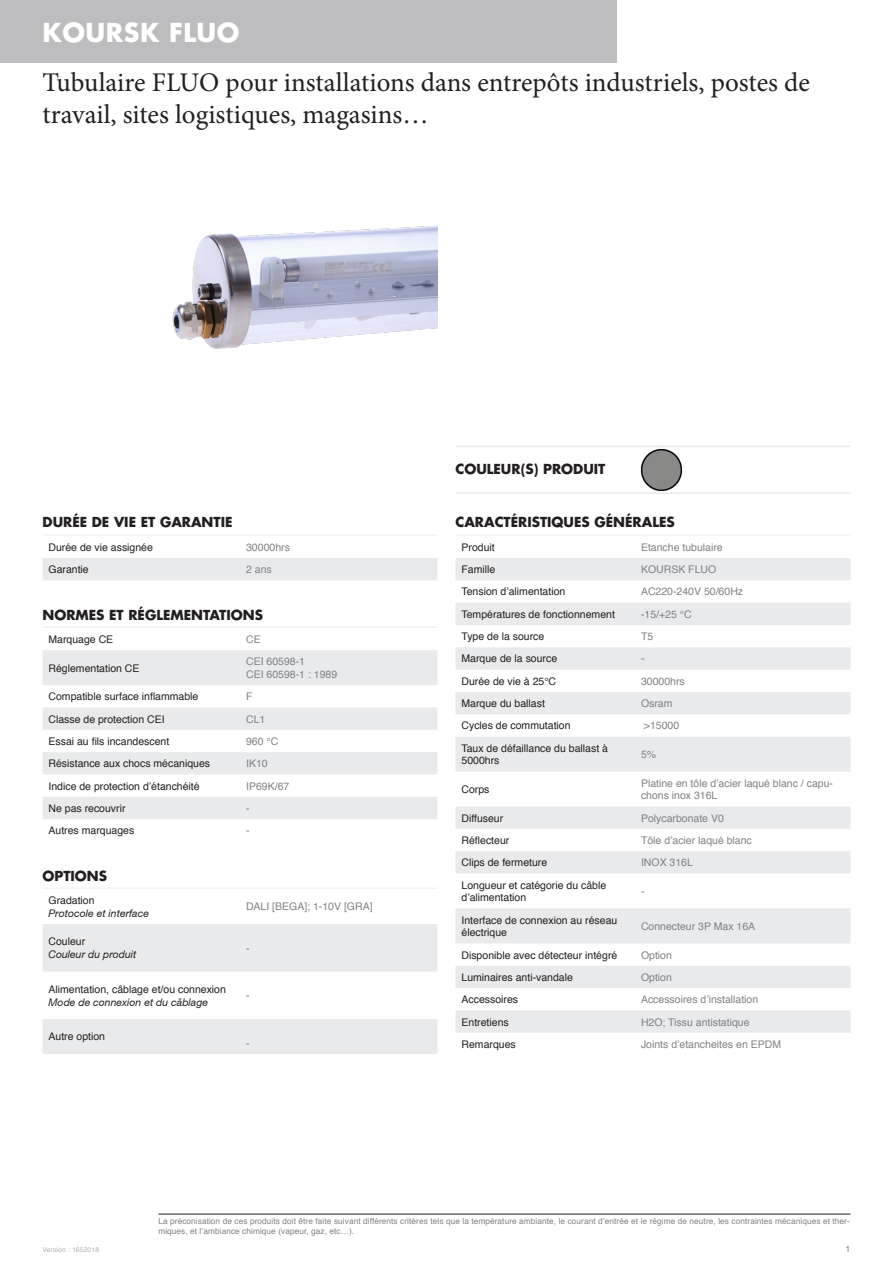
<style>
.page{position:relative;width:893px;height:1263px;background:#fff}
.page>*{position:absolute;margin:0;border:0;box-sizing:border-box;transform-origin:0 0}
.Titre_produit_deltal{font:27px/32.4px "Minion Pro";color:#231f20}
.Titre_page_Deltaled{font:700 25.5px "Futura LT";letter-spacing:.02em;color:#fff}
.Titre_colonne_tablea{font:700 13.5px "Futura LT";color:#231f20}
.content_tableau_7pt{font:10.5px/12.6px "Helvetica";color:#231f20}
.content_tableau_smal{font:10.5px/12.6px "Helvetica";color:#808285}
.content_tableau_7pt-2{font:italic 10.5px "Helvetica 56";color:#231f20}
.t1{font:9px "Helvetica";color:#808285}
.t2{font:8.25px/9.9px "Helvetica";letter-spacing:.01em;color:#808285}
.t3{font:6.75px "Helvetica";letter-spacing:.02em;color:#b0b1b5}
</style>
<div class="page">
<div style="left:0;top:0;width:893px;height:62px;background:#bdbcbf"></div>
<div style="left:617px;top:0;width:276px;height:75px;background:#fff"></div>
<hr style="left:0;top:0;width:1px;height:75px;background:#fff">
<hr style="left:158px;top:1214px;width:692px;height:1px;background:#231f20">
<img style="left:172px;top:225px;width:265px;height:124px">
<svg style="left:455px;top:558px;width:395px;height:475px;fill:#e9eaeb"></svg>
<hr style="left:455px;top:534px;width:180px;height:2px;background:#f2f3f4">
<hr style="left:635px;top:534px;width:215px;height:2px;background:#f2f3f4">
<div style="left:43px;top:558px;width:394px;height:22px;background:#e9eaeb"></div>
<hr style="left:43px;top:534px;width:197px;height:2px;background:#f2f3f4">
<hr style="left:240px;top:534px;width:197px;height:2px;background:#f2f3f4">
<svg style="left:43px;top:650px;width:394px;height:169px;fill:#e9eaeb"></svg>
<hr style="left:43px;top:626px;width:197px;height:2px;background:#f2f3f4">
<hr style="left:240px;top:626px;width:197px;height:2px;background:#f2f3f4">
<svg style="left:43px;top:924px;width:394px;height:130px;fill:#e9eaeb"></svg>
<hr style="left:43px;top:887px;width:197px;height:2px;background:#f2f3f4">
<hr style="left:240px;top:887px;width:197px;height:2px;background:#f2f3f4">
<img style="left:640px;top:449px;width:43px;height:42px">
<hr style="left:455px;top:446px;width:395px;height:1px;background:#e9eaeb">
<hr style="left:455px;top:492px;width:395px;height:2px;background:#e9eaeb">
<p class="Titre_page_Deltaled" style="left:43px;top:15px;width:198px">KOURSK FLUO</p>
<p class="Titre_produit_deltal" style="left:43px;top:66px;width:769px">Tubulaire FLUO pour installations dans entrepôts industriels, postes de travail, sites logistiques, magasins…</p>
<p class="Titre_colonne_tablea" style="left:43px;top:513px;width:191px">DURÉE DE VIE ET GARANTIE</p>
<p class="content_tableau_7pt" style="left:49px;top:541px;width:106px">Durée de vie assignée</p>
<p class="content_tableau_smal" style="left:246px;top:541px;width:45px">30000hrs</p>
<p class="content_tableau_7pt" style="left:49px;top:563px;width:42px">Garantie</p>
<p class="content_tableau_smal" style="left:246px;top:563px;width:27px">2 ans</p>
<p class="Titre_colonne_tablea" style="left:43px;top:605px;width:222px">NORMES ET RÉGLEMENTATIONS</p>
<p class="content_tableau_7pt" style="left:49px;top:633px;width:66px">Marquage CE</p>
<p class="content_tableau_smal" style="left:246px;top:633px;width:16px">CE</p>
<p class="content_tableau_7pt" style="left:49px;top:662px;width:93px">Réglementation CE</p>
<p class="content_tableau_smal" style="left:246px;top:656px;width:60px">CEI 60598-1</p>
<p class="content_tableau_smal" style="left:246px;top:668px;width:93px">CEI 60598-1 : 1989</p>
<p class="content_tableau_7pt" style="left:49px;top:691px;width:151px">Compatible surface inflammable</p>
<p class="content_tableau_smal" style="left:246px;top:691px;width:8px">F</p>
<p class="content_tableau_7pt" style="left:49px;top:713px;width:118px">Classe de protection CEI</p>
<p class="content_tableau_smal" style="left:246px;top:713px;width:21px">CL1</p>
<p class="content_tableau_7pt" style="left:49px;top:735px;width:122px">Essai au fils incandescent</p>
<p class="content_tableau_smal" style="left:246px;top:735px;width:34px">960 °C</p>
<p class="content_tableau_7pt" style="left:49px;top:758px;width:163px">Résistance aux chocs mécaniques</p>
<p class="content_tableau_smal" style="left:246px;top:758px;width:23px">IK10</p>
<p class="content_tableau_7pt" style="left:49px;top:780px;width:153px">Indice de protection d’étanchéité</p>
<p class="content_tableau_smal" style="left:246px;top:780px;width:45px">IP69K/67</p>
<p class="content_tableau_7pt" style="left:49px;top:802px;width:79px">Ne pas recouvrir</p>
<p class="content_tableau_smal" style="left:246px;top:802px;width:5px">-</p>
<p class="content_tableau_7pt" style="left:49px;top:825px;width:87px">Autres marquages</p>
<p class="content_tableau_smal" style="left:246px;top:825px;width:5px">-</p>
<p class="Titre_colonne_tablea" style="left:43px;top:867px;width:66px">OPTIONS</p>
<p class="content_tableau_7pt" style="left:49px;top:894px;width:48px">Gradation</p>
<p class="content_tableau_7pt-2" style="left:49px;top:907px;width:102px">Protocole et interface</p>
<p class="content_tableau_smal" style="left:246px;top:901px;width:128px">DALI [BEGA]; 1-10V [GRA]</p>
<p class="content_tableau_7pt" style="left:49px;top:936px;width:38px">Couleur</p>
<p class="content_tableau_7pt-2" style="left:49px;top:948px;width:90px">Couleur du produit</p>
<p class="content_tableau_7pt" style="left:49px;top:983px;width:179px">Alimentation, câblage et/ou connexion</p>
<p class="content_tableau_7pt-2" style="left:49px;top:995px;width:161px">Mode de connexion et du câblage</p>
<p class="content_tableau_7pt" style="left:49px;top:1031px;width:58px">Autre option</p>
<p class="content_tableau_smal" style="left:246px;top:942px;width:5px">-</p>
<p class="content_tableau_smal" style="left:246px;top:989px;width:5px">-</p>
<p class="content_tableau_smal" style="left:246px;top:1037px;width:5px">-</p>
<p class="Titre_colonne_tablea" style="left:455px;top:460px;width:151px">COULEUR(S) PRODUIT</p>
<p class="Titre_colonne_tablea" style="left:455px;top:513px;width:221px">CARACTÉRISTIQUES GÉNÉRALES</p>
<p class="content_tableau_7pt" style="left:461px;top:541px;width:35px">Produit</p>
<p class="content_tableau_smal" style="left:641px;top:541px;width:83px">Etanche tubulaire</p>
<p class="content_tableau_7pt" style="left:461px;top:563px;width:35px">Famille</p>
<p class="content_tableau_smal" style="left:641px;top:563px;width:77px">KOURSK FLUO</p>
<p class="content_tableau_7pt" style="left:461px;top:586px;width:105px">Tension d’alimentation</p>
<p class="content_tableau_smal" style="left:641px;top:586px;width:104px">AC220-240V 50/60Hz</p>
<p class="content_tableau_7pt" style="left:461px;top:608px;width:155px">Températures de fonctionnement</p>
<p class="content_tableau_smal" style="left:641px;top:608px;width:52px">-15/+25 °C</p>
<p class="content_tableau_7pt" style="left:461px;top:630px;width:84px">Type de la source</p>
<p class="content_tableau_smal" style="left:641px;top:630px;width:14px">T5</p>
<p class="content_tableau_7pt" style="left:461px;top:653px;width:97px">Marque de la source</p>
<p class="content_tableau_smal" style="left:641px;top:653px;width:5px">-</p>
<p class="content_tableau_7pt" style="left:461px;top:675px;width:96px">Durée de vie à 25°C</p>
<p class="content_tableau_smal" style="left:641px;top:675px;width:45px">30000hrs</p>
<p class="content_tableau_7pt" style="left:461px;top:697px;width:85px">Marque du ballast</p>
<p class="content_tableau_smal" style="left:641px;top:697px;width:33px">Osram</p>
<p class="content_tableau_7pt" style="left:461px;top:720px;width:111px">Cycles de commutation</p>
<p class="content_tableau_smal" style="left:644px;top:720px;width:37px">&gt;15000</p>
<p class="content_tableau_7pt" style="left:461px;top:742px;width:148px">Taux de défaillance du ballast à<br>5000hrs</p>
<p class="content_tableau_smal" style="left:641px;top:748px;width:17px">5%</p>
<p class="content_tableau_7pt" style="left:461px;top:783px;width:30px">Corps</p>
<p class="content_tableau_smal" style="left:641px;top:777px;width:194px">Platine en tôle d’acier laqué blanc / capu&shy;chons inox 316L</p>
<p class="content_tableau_7pt" style="left:461px;top:812px;width:43px">Diffuseur</p>
<p class="content_tableau_smal" style="left:641px;top:812px;width:84px">Polycarbonate V0</p>
<p class="content_tableau_7pt" style="left:461px;top:834px;width:49px">Réflecteur</p>
<p class="content_tableau_smal" style="left:641px;top:834px;width:112px">Tôle d’acier laqué blanc</p>
<p class="content_tableau_7pt" style="left:461px;top:857px;width:87px">Clips de fermeture</p>
<p class="content_tableau_smal" style="left:641px;top:857px;width:53px">INOX 316L</p>
<p class="content_tableau_7pt" style="left:461px;top:879px;width:146px">Longueur et catégorie du câble d’alimentation</p>
<p class="content_tableau_smal" style="left:641px;top:885px;width:5px">-</p>
<p class="content_tableau_7pt" style="left:461px;top:914px;width:157px">Interface de connexion au réseau électrique</p>
<p class="content_tableau_smal" style="left:641px;top:920px;width:116px">Connecteur 3P Max 16A</p>
<p class="content_tableau_7pt" style="left:461px;top:949px;width:157px">Disponible avec détecteur intégré</p>
<p class="content_tableau_smal" style="left:641px;top:949px;width:32px">Option</p>
<p class="content_tableau_7pt" style="left:461px;top:971px;width:113px">Luminaires anti-vandale</p>
<p class="content_tableau_smal" style="left:641px;top:971px;width:32px">Option</p>
<p class="content_tableau_7pt" style="left:461px;top:993px;width:58px">Accessoires</p>
<p class="content_tableau_smal" style="left:641px;top:993px;width:119px">Accessoires d’installation</p>
<p class="content_tableau_7pt" style="left:461px;top:1016px;width:49px">Entretiens</p>
<p class="content_tableau_smal" style="left:641px;top:1016px;width:110px">H2O; Tissu antistatique</p>
<p class="content_tableau_7pt" style="left:461px;top:1038px;width:56px">Remarques</p>
<p class="content_tableau_smal" style="left:641px;top:1038px;width:142px">Joints d’etancheites en EPDM</p>
<p class="t2" style="left:158px;top:1216px;width:693px">La préconisation de ces produits doit être faite suivant différents critères tels que la température ambiante, le courant d’entrée et le régime de neutre, les contraintes mécaniques et ther&shy;miques, et l’ambiance chimique (vapeur, gaz, etc…).</p>
<p class="t3" style="left:43px;top:1245px;width:58px">Version : 1652018</p>
<p class="t1" style="left:845px;top:1242px;width:7px">1</p>
</div>
